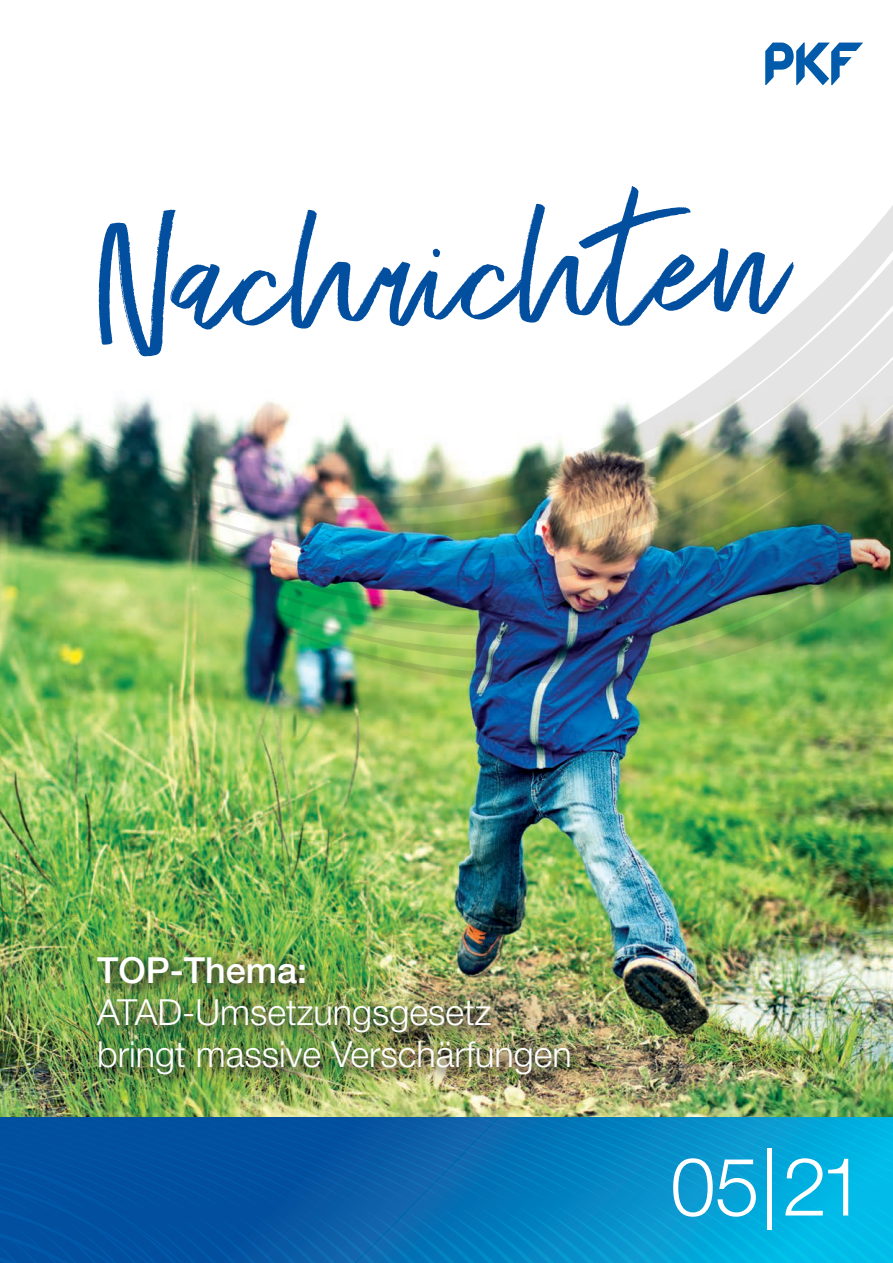
<style>
.page{position:relative;width:893px;height:1263px;background:#fff}
.page>*{position:absolute;margin:0;border:0;box-sizing:border-box;transform-origin:0 0}
.t1{font:173.55px "Exceptional";color:#014f9e}
.t2{font:300 81px "Helvetica Neue LT";color:#fff}
.t3{font:300 36px/42px "Helvetica Neue LT";color:#fff}
.t4{font:500 36px "Helvetica Neue LT";color:#fff}
</style>
<div class="page">
<img style="left:0;top:42px;width:893px;height:1075px">
<div style="left:75px;top:933px;width:518px;height:165px;background:#231f20;opacity:.6"></div>
<svg style="left:765px;top:43px;width:98px;height:42px"></svg>
<svg style="left:75px;top:115px;width:23px;height:394px"></svg>
<svg style="left:98px;top:115px;width:23px;height:420px"></svg>
<svg style="left:121px;top:115px;width:23px;height:446px"></svg>
<svg style="left:144px;top:115px;width:23px;height:472px"></svg>
<svg style="left:167px;top:115px;width:23px;height:497px"></svg>
<svg style="left:190px;top:115px;width:22px;height:521px"></svg>
<svg style="left:212px;top:115px;width:22px;height:545px"></svg>
<img style="left:234px;top:115px;width:659px;height:569px">
<svg style="left:0;top:1117px;width:893px;height:146px;background:#0475b8"></svg>
<p class="t1" style="left:90px;top:158px;width:693px;rotate:-2deg">Nachrichten</p>
<p class="t4" style="left:97px;top:949px;width:212px">TOP-Thema:</p>
<p class="t3" style="left:97px;top:991px;width:476px">ATAD-Umsetzungsgesetz bringt massive Verschärfungen</p>
<p class="t2" style="left:670px;top:1137px;width:196px">05|21</p>
</div>
